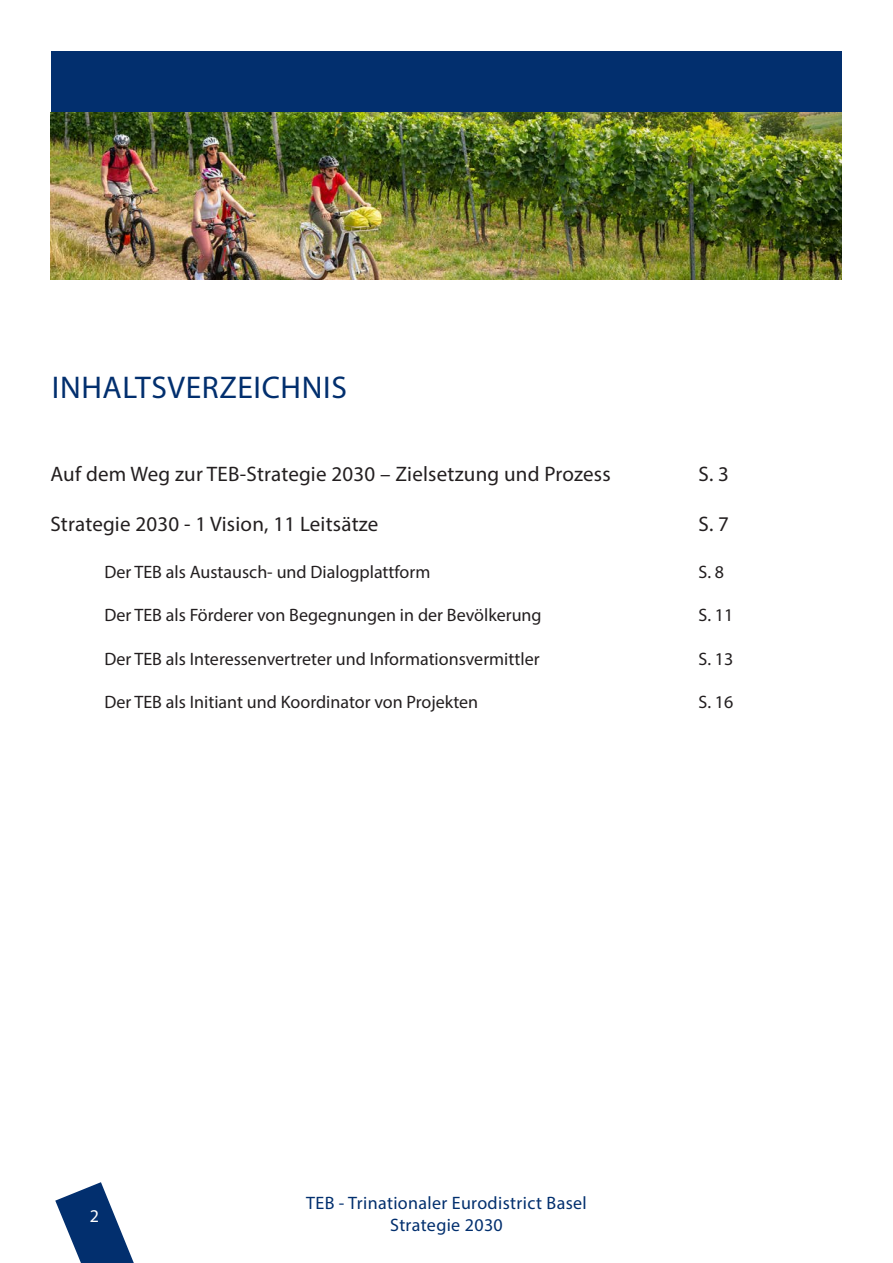
<style>
.page{position:relative;width:893px;height:1263px;background:#fff}
.page>*{position:absolute;margin:0;border:0;box-sizing:border-box;transform-origin:0 0}
.t1{font:31.5px "Myriad Pro";letter-spacing:.02em;color:#022f6e}
.t2{font:21px "Myriad Pro";letter-spacing:.01em;color:#231f20}
.t3{font:18px "Myriad Pro";color:#231f20}
.t4{font:18px "Myriad Pro";letter-spacing:.02em;color:#022f6e}
.t5{font:18px "Myriad Pro";color:#fff}
</style>
<div class="page">
<svg style="left:55px;top:1182px;width:79px;height:81px"></svg>
<div style="left:52px;top:51px;width:790px;height:72px;background:#022f6e"></div>
<img style="left:50px;top:113px;width:791px;height:167px">
<p class="t1" style="left:52px;top:368px;width:296px">INHALTSVERZEICHNIS</p>
<p class="t2" style="left:50px;top:461px;width:562px">Auf dem Weg zur TEB-Strategie 2030 – Zielsetzung und Prozess</p>
<p class="t2" style="left:698px;top:461px;width:32px">S. 3</p>
<p class="t2" style="left:50px;top:511px;width:329px">Strategie 2030 - 1 Vision, 11 Leitsätze</p>
<p class="t2" style="left:698px;top:511px;width:32px">S. 7</p>
<p class="t3" style="left:104px;top:561px;width:327px">Der TEB als Austausch- und Dialogplattform</p>
<p class="t3" style="left:698px;top:561px;width:27px">S. 8</p>
<p class="t3" style="left:104px;top:604px;width:439px">Der TEB als Förderer von Begegnungen in der Bevölkerung</p>
<p class="t3" style="left:698px;top:604px;width:36px">S. 11</p>
<p class="t3" style="left:104px;top:647px;width:437px">Der TEB als Interessenvertreter und Informationsvermittler</p>
<p class="t3" style="left:698px;top:647px;width:36px">S. 13</p>
<p class="t3" style="left:104px;top:691px;width:375px">Der TEB als Initiant und Koordinator von Projekten</p>
<p class="t3" style="left:698px;top:691px;width:36px">S. 16</p>
<p class="t4" style="left:306px;top:1192px;width:282px">TEB - Trinationaler Eurodistrict Basel</p>
<p class="t5" style="left:90px;top:1204px;width:11px">2</p>
<p class="t5" style="left:83px;top:1210px;width:11px">2</p>
<p class="t4" style="left:390px;top:1213px;width:114px">Strategie 2030</p>
</div>
